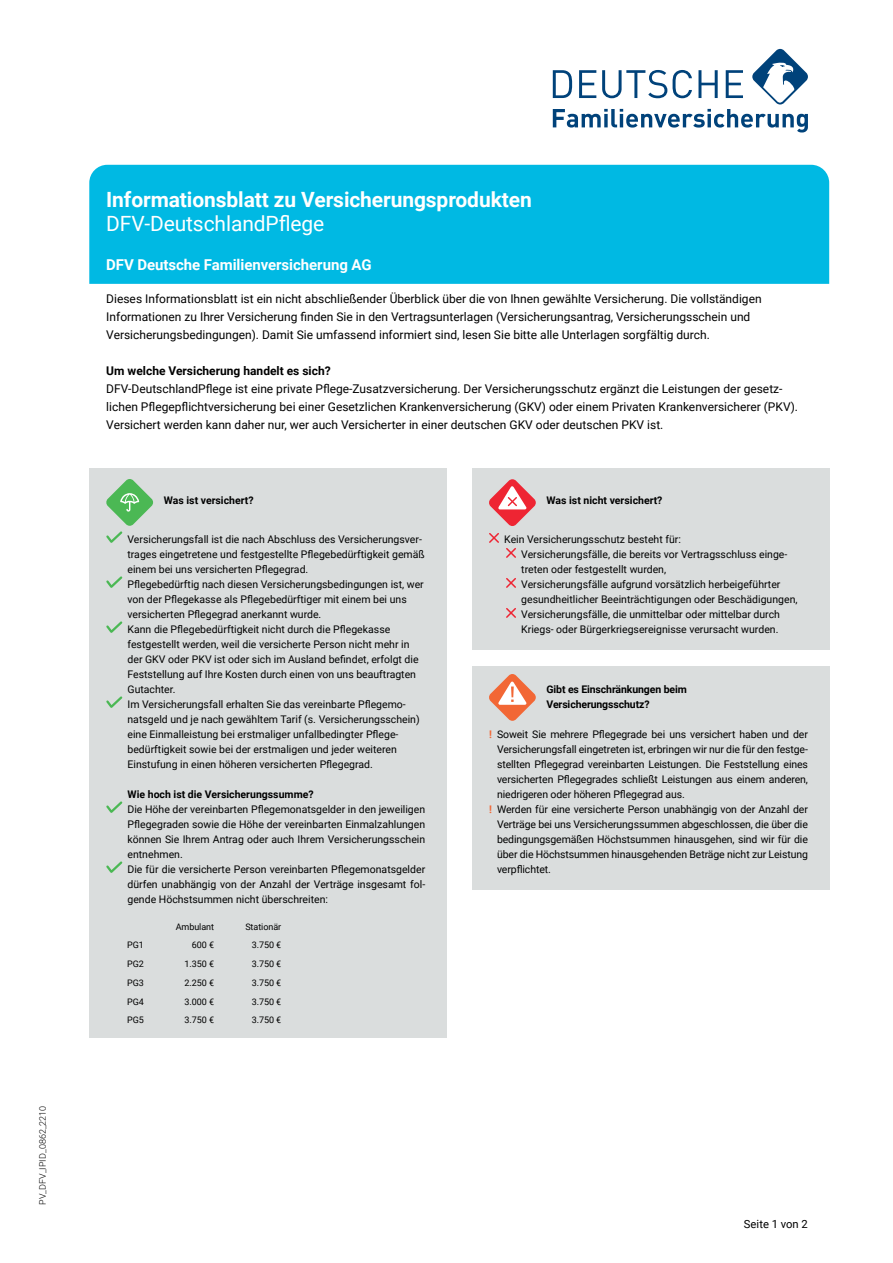
<style>
.page{position:relative;width:893px;height:1263px;background:#fff}
.page>*{position:absolute;margin:0;border:0;box-sizing:border-box;transform-origin:0 0}
.t1{font:700 21px "Roboto";letter-spacing:-.005em;color:#fff}
.t2{font:21px "Roboto";letter-spacing:-.005em;color:#fff}
.t3{font:700 15px "Roboto";letter-spacing:-.005em;color:#fff}
.t4{font:12px/18px "Roboto";color:#000}
.t5{font:700 12px "Roboto";color:#000}
.t6{font:11.25px "Roboto";color:#000}
.t7{font:10.5px/15px "Roboto";color:#000}
.t8{font:700 10.5px/15px "Roboto";color:#000}
.t9{font:9px "Roboto";letter-spacing:-.005em;color:#000}
.t10{font:300 9px "Roboto";color:#000}
.s1{font-weight:700;color:#f26735}
</style>
<div class="page">
<svg style="left:553px;top:49px;width:255px;height:84px"></svg>
<div style="left:89px;top:165px;width:740px;height:119px;background:#00b9e3"></div>
<div style="left:472px;top:667px;width:357px;height:223px;background:#dadddd"></div>
<div style="left:89px;top:469px;width:357px;height:569px;background:#dadddd"></div>
<svg style="left:106px;top:576px;width:17px;height:12px"></svg>
<svg style="left:106px;top:621px;width:17px;height:12px"></svg>
<svg style="left:106px;top:696px;width:17px;height:12px"></svg>
<svg style="left:106px;top:801px;width:17px;height:12px"></svg>
<svg style="left:106px;top:861px;width:17px;height:12px"></svg>
<svg style="left:106px;top:479px;width:47px;height:64px"></svg>
<div style="left:472px;top:468px;width:357px;height:181px;background:#dadddd"></div>
<svg style="left:506px;top:578px;width:10px;height:10px"></svg>
<svg style="left:506px;top:608px;width:10px;height:10px"></svg>
<svg style="left:489px;top:479px;width:47px;height:79px"></svg>
<svg style="left:489px;top:674px;width:47px;height:47px"></svg>
<p class="t10" style="left:36px;top:1205px;width:101px;rotate:-90deg">PV_DFV_IPID_0862_2210</p>
<h1 class="t1" style="left:106px;top:185px;width:427px">Informationsblatt zu Versicherungsprodukten</h1>
<h1 class="t2" style="left:106px;top:209px;width:220px">DFV-DeutschlandPflege</h1>
<h2 class="t3" style="left:106px;top:254px;width:267px">DFV Deutsche Familienversicherung AG</h2>
<p class="t4" style="left:106px;top:289px;width:657px">Dieses Informationsblatt ist ein nicht abschließender Überblick über die von Ihnen gewählte Versicherung. Die vollständigen<br>Informationen zu Ihrer Versicherung finden Sie in den Vertragsunterlagen (Versicherungsantrag, Versicherungsschein und<br>Versicherungsbedingungen). Damit Sie umfassend informiert sind, lesen Sie bitte alle Unterlagen sorgfältig durch.</p>
<p class="t5" style="left:106px;top:362px;width:226px">Um welche Versicherung handelt es sich?</p>
<p class="t4" style="left:106px;top:379px;width:693px">DFV-DeutschlandPflege ist eine private Pflege-Zusatzversicherung. Der Versicherungsschutz ergänzt die Leistungen der gesetz&shy;lichen Pflegepflichtversicherung bei einer Gesetzlichen Krankenversicherung (GKV) oder einem Privaten Krankenversicherer (PKV).<br>Versichert werden kann daher nur, wer auch Versicherter in einer deutschen GKV oder deutschen PKV ist.</p>
<p class="t8" style="left:164px;top:493px;width:91px">Was ist versichert?</p>
<p class="t7" style="left:128px;top:531px;width:299px">Versicherungsfall ist die nach Abschluss des Versicherungsver&shy;trages eingetretene und festgestellte Pflegebedürftigkeit gemäß einem bei uns versicherten Pflegegrad.<br>Pflegebedürftig nach diesen Versicherungsbedingungen ist, wer von der Pflegekasse als Pflegebedürftiger mit einem bei uns versicherten Pflegegrad anerkannt wurde.<br>Kann die Pflegebedürftigkeit nicht durch die Pflegekasse festgestellt werden, weil die versicherte Person nicht mehr in der GKV oder PKV ist oder sich im Ausland befindet, erfolgt die Feststellung auf Ihre Kosten durch einen von uns beauftragten Gutachter.<br>Im Versicherungsfall erhalten Sie das vereinbarte Pflegemo&shy;natsgeld und je nach gewähltem Tarif (s. Versicherungsschein) eine Einmalleistung bei erstmaliger unfallbedingter Pflege&shy;bedürftigkeit sowie bei der erstmaligen und jeder weiteren Einstufung in einen höheren versicherten Pflegegrad.</p>
<p class="t8" style="left:128px;top:786px;width:188px">Wie hoch ist die Versicherungssumme?</p>
<p class="t7" style="left:128px;top:801px;width:299px">Die Höhe der vereinbarten Pflegemonatsgelder in den jeweiligen Pflegegraden sowie die Höhe der vereinbarten Einmalzahlungen können Sie Ihrem Antrag oder auch Ihrem Versicherungsschein entnehmen.<br>Die für die versicherte Person vereinbarten Pflegemonatsgelder dürfen unabhängig von der Anzahl der Verträge insgesamt fol&shy;gende Höchstsummen nicht überschreiten:</p>
<p class="t9" style="left:176px;top:920px;width:40px">Ambulant</p>
<p class="t9" style="left:245px;top:920px;width:37px">Stationär</p>
<p class="t9" style="left:127px;top:939px;width:18px">PG1</p>
<p class="t9" style="left:192px;top:939px;width:24px">600 €</p>
<p class="t9" style="left:252px;top:939px;width:31px">3.750 €</p>
<p class="t9" style="left:127px;top:957px;width:18px">PG2</p>
<p class="t9" style="left:185px;top:957px;width:31px">1.350 €</p>
<p class="t9" style="left:252px;top:957px;width:31px">3.750 €</p>
<p class="t9" style="left:127px;top:976px;width:18px">PG3</p>
<p class="t9" style="left:185px;top:976px;width:31px">2.250 €</p>
<p class="t9" style="left:252px;top:976px;width:31px">3.750 €</p>
<p class="t9" style="left:127px;top:995px;width:18px">PG4</p>
<p class="t9" style="left:185px;top:995px;width:31px">3.000 €</p>
<p class="t9" style="left:252px;top:995px;width:31px">3.750 €</p>
<p class="t9" style="left:127px;top:1014px;width:18px">PG5</p>
<p class="t9" style="left:185px;top:1014px;width:31px">3.750 €</p>
<p class="t9" style="left:252px;top:1014px;width:31px">3.750 €</p>
<p class="t8" style="left:546px;top:493px;width:118px">Was ist nicht versichert?</p>
<p class="t7" style="left:521px;top:531px;width:278px;text-indent:-17px">Kein Versicherungsschutz besteht für:<br>Versicherungsfälle, die bereits vor Vertragsschluss einge&shy;treten oder festgestellt wurden,<br>Versicherungsfälle aufgrund vorsätzlich herbeigeführter gesundheitlicher Beeinträchtigungen oder Beschädigungen, Versicherungsfälle, die unmittelbar oder mittelbar durch Kriegs- oder Bürgerkriegsereignisse verursacht wurden.</p>
<p class="t8" style="left:546px;top:681px;width:142px">Gibt es Einschränkungen beim<br>Versicherungsschutz?</p>
<p class="t7" style="left:489px;top:726px;width:320px"><span class="s1">!</span> Soweit Sie mehrere Pflegegrade bei uns versichert haben und der</p>
<p class="t7" style="left:497px;top:741px;width:312px">Versicherungsfall eingetreten ist, erbringen wir nur die für den festge-</p>
<p class="t7" style="left:497px;top:756px;width:312px">stellten Pflegegrad vereinbarten Leistungen. Die Feststellung eines</p>
<p class="t7" style="left:497px;top:771px;width:312px">versicherten Pflegegrades schließt Leistungen aus einem anderen,</p>
<p class="t7" style="left:497px;top:786px;width:189px">niedrigeren oder höheren Pflegegrad aus.</p>
<p class="t7" style="left:489px;top:801px;width:320px"><span class="s1">!</span> Werden für eine versicherte Person unabhängig von der Anzahl der</p>
<p class="t7" style="left:497px;top:816px;width:312px">Verträge bei uns Versicherungssummen abgeschlossen, die über die</p>
<p class="t7" style="left:497px;top:831px;width:312px">bedingungsgemäßen Höchstsummen hinausgehen, sind wir für die</p>
<p class="t7" style="left:497px;top:846px;width:312px">über die Höchstsummen hinausgehenden Beträge nicht zur Leistung</p>
<p class="t7" style="left:497px;top:861px;width:55px">verpflichtet.</p>
<p class="t6" style="left:744px;top:1216px;width:65px">Seite 1 von 2</p>
</div>
